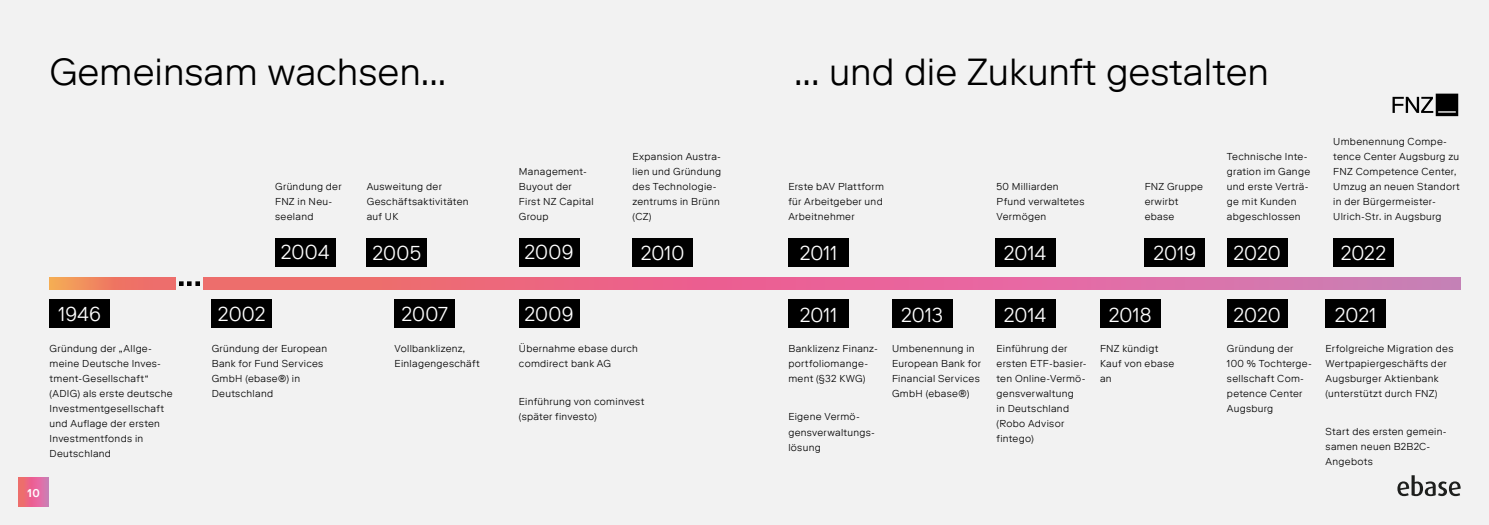
<style>
.page{position:relative;width:1489px;height:525px;background:#fff}
.page>*{position:absolute;margin:0;border:0;box-sizing:border-box;transform-origin:0 0}
.t1{font:300 37.5px "Riforma LLTT";color:#000}
.t2{font:300 20px "Riforma LLTT";color:#fff}
.t3{font:500 11.25px "Riforma LLTT";color:#fff}
.t4{font:300 10px/15px "Riforma LLTT";letter-spacing:.03em;color:#000}
</style>
<div class="page">
<div style="left:0;top:0;width:1488px;height:524px;background:#f2f2f2"></div>
<svg style="left:204px;top:277px;width:1256px;height:12px;background:#e46b93"></svg>
<svg style="left:1397px;top:475px;width:63px;height:21px"></svg>
<svg style="left:49px;top:277px;width:127px;height:12px;background:#ef8162"></svg>
<svg style="left:179px;top:281px;width:21px;height:5px"></svg>
<svg style="left:1392px;top:94px;width:65px;height:22px"></svg>
<div style="left:1144px;top:238px;width:60px;height:28px;background:#000"></div>
<div style="left:1226px;top:238px;width:61px;height:28px;background:#000"></div>
<div style="left:788px;top:238px;width:60px;height:28px;background:#000"></div>
<div style="left:994px;top:238px;width:61px;height:28px;background:#000"></div>
<div style="left:632px;top:238px;width:60px;height:28px;background:#000"></div>
<div style="left:519px;top:238px;width:60px;height:28px;background:#000"></div>
<div style="left:367px;top:238px;width:60px;height:28px;background:#000"></div>
<div style="left:275px;top:238px;width:60px;height:28px;background:#000"></div>
<div style="left:50px;top:299px;width:60px;height:29px;background:#000"></div>
<div style="left:212px;top:299px;width:60px;height:29px;background:#000"></div>
<div style="left:394px;top:299px;width:61px;height:29px;background:#000"></div>
<div style="left:519px;top:299px;width:60px;height:29px;background:#000"></div>
<div style="left:1099px;top:299px;width:61px;height:29px;background:#000"></div>
<div style="left:1226px;top:299px;width:61px;height:29px;background:#000"></div>
<div style="left:788px;top:299px;width:60px;height:29px;background:#000"></div>
<div style="left:994px;top:299px;width:61px;height:29px;background:#000"></div>
<div style="left:892px;top:299px;width:60px;height:29px;background:#000"></div>
<div style="left:1325px;top:299px;width:60px;height:29px;background:#000"></div>
<div style="left:1333px;top:238px;width:60px;height:28px;background:#000"></div>
<svg style="left:19px;top:477px;width:29px;height:29px"></svg>
<h1 class="t1" style="left:49px;top:48px;width:398px">Gemeinsam wachsen...</h1>
<h1 class="t1" style="left:794px;top:48px;width:476px">... und die Zukunft gestalten</h1>
<p class="t4" style="left:632px;top:149px;width:90px">Expansion Austra&shy;lien und Gründung des Technologie&shy;zentrums in Brünn (CZ)</p>
<p class="t4" style="left:519px;top:163px;width:76px">Management-<br>Buyout der<br>First NZ Capital<br>Group</p>
<p class="t4" style="left:275px;top:179px;width:68px">Gründung der<br>FNZ in Neu&shy;seeland</p>
<p class="t4" style="left:1144px;top:178px;width:60px">FNZ Gruppe erwirbt ebase</p>
<p class="t4" style="left:367px;top:178px;width:103px">Ausweitung der<br>Geschäftsaktivitäten auf UK</p>
<p class="t4" style="left:788px;top:179px;width:97px">Erste bAV Plattform für Arbeitgeber und<br>Arbeitnehmer</p>
<p class="t4" style="left:996px;top:179px;width:89px">50 Milliarden<br>Pfund verwaltetes<br>Vermögen</p>
<p class="t4" style="left:1226px;top:149px;width:85px">Technische Inte&shy;gration im Gange und erste Verträ&shy;ge mit Kunden abgeschlossen</p>
<h2 class="t2" style="left:281px;top:239px;width:50px">2004</h2>
<h2 class="t2" style="left:372px;top:240px;width:50px">2005</h2>
<h2 class="t2" style="left:524px;top:239px;width:51px">2009</h2>
<h2 class="t2" style="left:640px;top:240px;width:45px">2010</h2>
<h2 class="t2" style="left:799px;top:240px;width:39px">2011</h2>
<h2 class="t2" style="left:1003px;top:240px;width:44px">2014</h2>
<h2 class="t2" style="left:1153px;top:240px;width:44px">2019</h2>
<h2 class="t2" style="left:1233px;top:240px;width:49px">2020</h2>
<p class="t4" style="left:1333px;top:134px;width:128px">Umbenennung Compe&shy;tence Center Augsburg zu<br>FNZ Competence Center,<br>Umzug an neuen Standort in der Bürgermeister-<br>Ulrich-Str. in Augsburg</p>
<h2 class="t2" style="left:1340px;top:240px;width:47px">2022</h2>
<p class="t3" style="left:28px;top:485px;width:14px">10</p>
<h2 class="t2" style="left:58px;top:301px;width:44px">1946</h2>
<h2 class="t2" style="left:218px;top:301px;width:49px">2002</h2>
<h2 class="t2" style="left:401px;top:301px;width:48px">2007</h2>
<h2 class="t2" style="left:524px;top:301px;width:51px">2009</h2>
<h2 class="t2" style="left:799px;top:302px;width:39px">2011</h2>
<h2 class="t2" style="left:901px;top:302px;width:44px">2013</h2>
<h2 class="t2" style="left:1003px;top:302px;width:44px">2014</h2>
<h2 class="t2" style="left:1108px;top:302px;width:44px">2018</h2>
<h2 class="t2" style="left:1233px;top:302px;width:49px">2020</h2>
<h2 class="t2" style="left:1334px;top:302px;width:43px">2021</h2>
<p class="t4" style="left:50px;top:341px;width:124px">Gründung der „Allge&shy;meine Deutsche Inves&shy;tment-Gesellschaft“ (ADIG) als erste deutsche<br>Investmentgesellschaft und Auflage der ersten<br>Investmentfonds in<br>Deutschland</p>
<p class="t4" style="left:212px;top:341px;width:117px">Gründung der European<br>Bank for Fund Services<br>GmbH (ebase®) in<br>Deutschland</p>
<p class="t4" style="left:394px;top:341px;width:87px">Vollbanklizenz,<br>Einlagengeschäft</p>
<p class="t4" style="left:519px;top:341px;width:121px">Übernahme ebase durch comdirect bank AG</p>
<p class="t4" style="left:519px;top:394px;width:127px">Einführung von cominvest (später finvesto)</p>
<p class="t4" style="left:788px;top:341px;width:91px">Banklizenz Finanz&shy;portfoliomange&shy;ment (§32 KWG)</p>
<p class="t4" style="left:788px;top:409px;width:88px">Eigene Vermö&shy;gensverwaltungs&shy;lösung</p>
<p class="t4" style="left:892px;top:341px;width:91px">Umbenennung in<br>European Bank for<br>Financial Services<br>GmbH (ebase®)</p>
<p class="t4" style="left:996px;top:341px;width:91px">Einführung der ersten ETF-basier&shy;ten Online-Vermö&shy;gensverwaltung<br>in Deutschland (Robo Advisor fintego)</p>
<p class="t4" style="left:1099px;top:341px;width:76px">FNZ kündigt<br>Kauf von ebase an</p>
<p class="t4" style="left:1226px;top:341px;width:86px">Gründung der<br>100 % Tochterge&shy;sellschaft Com&shy;petence Center<br>Augsburg</p>
<p class="t4" style="left:1325px;top:341px;width:129px">Erfolgreiche Migration des<br>Wertpapiergeschäfts der<br>Augsburger Aktienbank (unterstützt durch FNZ)</p>
<p class="t4" style="left:1325px;top:424px;width:122px">Start des ersten gemein&shy;samen neuen B2B2C-<br>Angebots</p>
</div>
